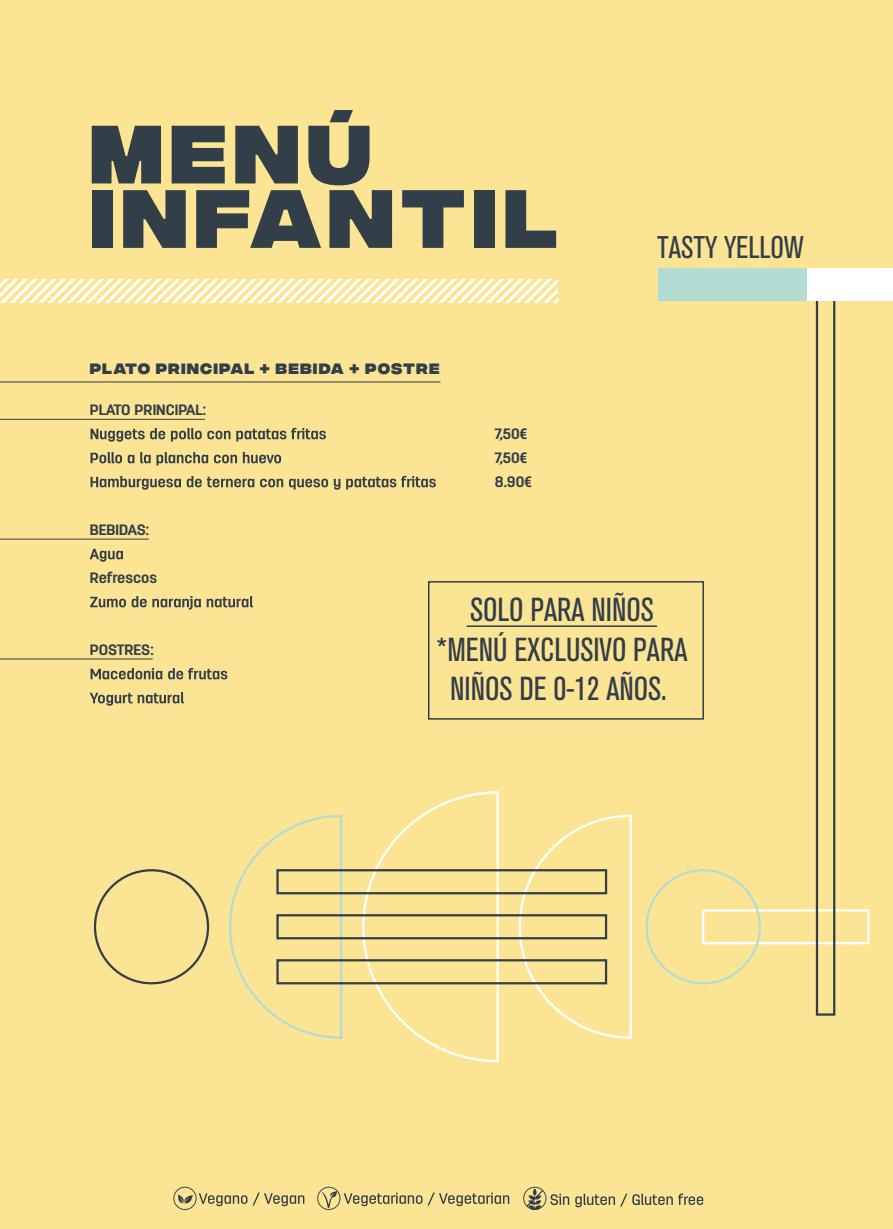
<style>
.page{position:relative;width:893px;height:1229px;background:#fce495}
.page>*{position:absolute;margin:0;border:0;box-sizing:border-box;transform-origin:0 0}
.t1{font:800 82.5px/64.3px "Integral CF";letter-spacing:.075em;color:#323e48}
.t2{font:condensed 33px/39.6px "Akzidenz Grotesk BQ";color:#323e49;text-align:center}
.t3{font:condensed 31.05px "Akzidenz Grotesk BQ";color:#323e49}
.t4{font:700 15px/24px "Antartida";color:#323e49}
.t5{font:800 15px "Integral CF";letter-spacing:.075em;color:#323e48}
</style>
<div class="page">
<svg style="left:91px;top:428px;width:235px;height:14px"></svg>
<svg style="left:91px;top:452px;width:190px;height:13px"></svg>
<svg style="left:91px;top:476px;width:345px;height:14px"></svg>
<svg style="left:90px;top:549px;width:33px;height:13px"></svg>
<svg style="left:90px;top:596px;width:163px;height:14px"></svg>
<svg style="left:91px;top:668px;width:136px;height:11px"></svg>
<svg style="left:90px;top:692px;width:94px;height:14px"></svg>
<hr style="left:0;top:381px;width:440px;height:1px;background:#323e49">
<hr style="left:0;top:419px;width:205px;height:1px;background:#323e49">
<hr style="left:0;top:539px;width:149px;height:1px;background:#323e49">
<hr style="left:0;top:658px;width:153px;height:1px;background:#323e49">
<div style="left:702px;top:909px;width:167px;height:35px;border:2px solid #fff"></div>
<svg style="left:518px;top:814px;width:114px;height:225px"></svg>
<svg style="left:229px;top:814px;width:114px;height:225px"></svg>
<svg style="left:361px;top:791px;width:139px;height:272px"></svg>
<div style="left:276px;top:869px;width:331px;height:25px;border:2px solid #323e48"></div>
<div style="left:276px;top:914px;width:331px;height:25px;border:2px solid #323e48"></div>
<div style="left:276px;top:959px;width:331px;height:25px;border:2px solid #323e48"></div>
<div style="left:646px;top:869px;width:115px;height:115px;border:2px solid #b3dcd2;border-radius:50%"></div>
<div style="left:94px;top:869px;width:115px;height:115px;border:2px solid #323e48;border-radius:50%"></div>
<div style="left:816px;top:294px;width:19px;height:721px;border:2px solid #323e49"></div>
<svg style="left:0;top:280px;width:557px;height:22px"></svg>
<svg style="left:173px;top:1186px;width:131px;height:24px"></svg>
<svg style="left:317px;top:1186px;width:192px;height:24px"></svg>
<svg style="left:523px;top:1186px;width:180px;height:24px"></svg>
<div style="left:791px;top:268px;width:102px;height:33px;background:#fff"></div>
<div style="left:658px;top:268px;width:148px;height:33px;background:#b3dcd2"></div>
<div style="left:428px;top:581px;width:276px;height:138px;border:2px solid #323e49"></div>
<hr style="left:467px;top:625px;width:190px;height:2px;background:#323e49">
<h1 class="t1" style="left:89px;top:130px;width:471px">MEnÚ<br>INFANTIL</h1>
<p class="t5" style="left:90px;top:360px;width:351px">PLATO PRINCIPAL + BEBIDA + POSTRE</p>
<p class="t4" style="left:90px;top:398px;width:118px">PLATO PRINCIPAL:</p>
<p class="t4" style="left:90px;top:518px;width:61px">BEBIDAS:</p>
<p class="t4" style="left:90px;top:566px;width:69px">Refrescos</p>
<p class="t4" style="left:495px;top:422px;width:38px">7,50€<br>7,50€<br>8.90€</p>
<h3 class="t3" style="left:657px;top:230px;width:148px">TASTY YELLOW</h3>
<p class="t4" style="left:90px;top:638px;width:65px">POSTRES:</p>
<h2 class="t2" style="left:436px;top:590px;width:253px">SOLO PARA NIÑOS *MENÚ EXCLUSIVO PARA<br>NIÑOS DE 0-12 AÑOS.</h2>
</div>
